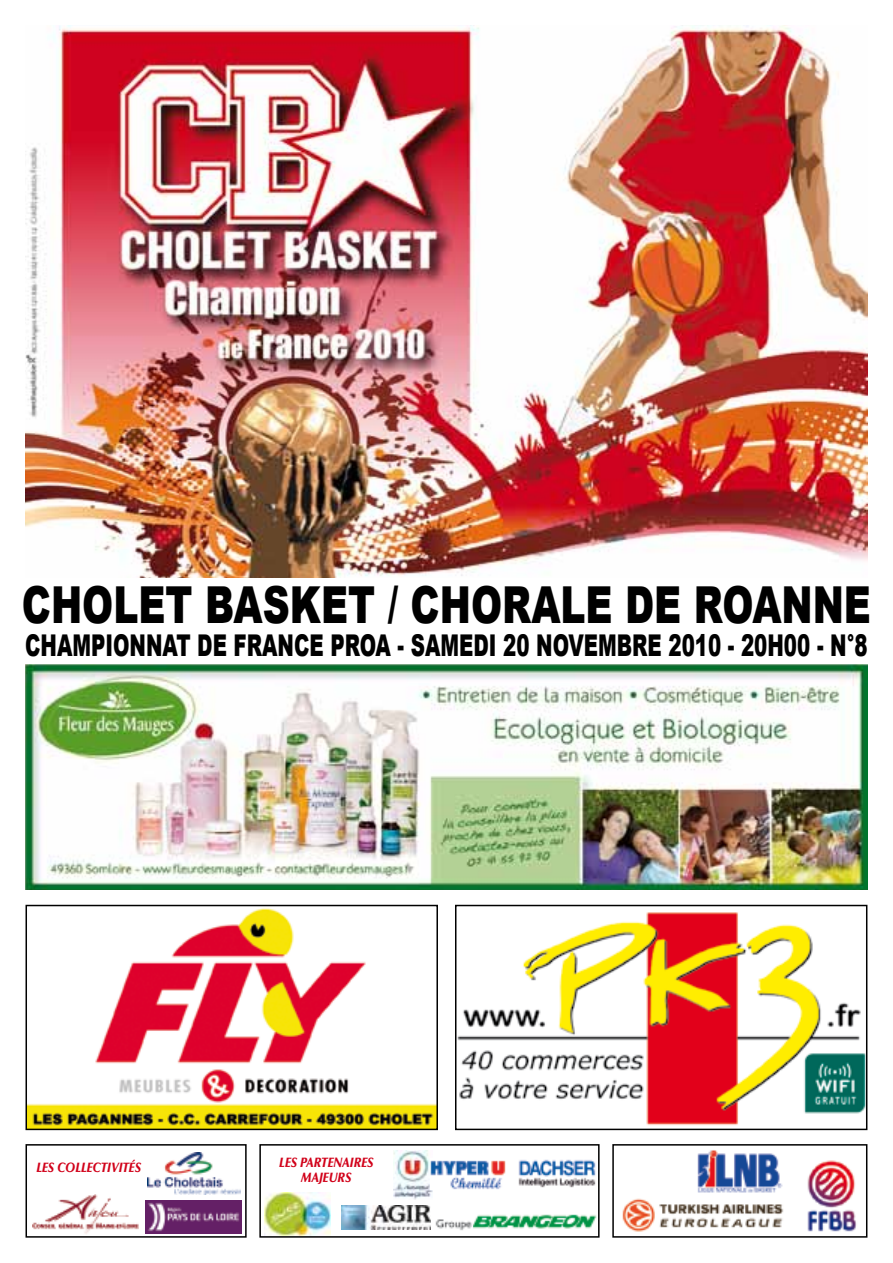
<style>
.page{position:relative;width:893px;height:1263px;background:#fff}
.page>*{position:absolute;margin:0;border:0;box-sizing:border-box;transform-origin:0 0}
.t1{font:900 51px "Arial";color:#000;scale:.73 1}
.t2{font:900 30px "Arial";color:#000;scale:.66 1}
.t3{font:italic 900 13.5px/15px "Optima";color:#d10019;text-align:center;scale:.85 1}
</style>
<div class="page">
<img style="left:26px;top:26px;width:841px;height:552px">
<img style="left:26px;top:664px;width:841px;height:226px">
<img style="left:29px;top:908px;width:406px;height:219px">
<div style="left:26px;top:905px;width:412px;height:225px;border:2px solid #000"></div>
<div style="left:26px;top:1144px;width:221px;height:94px;border:2px solid #000"></div>
<div style="left:259px;top:1144px;width:341px;height:94px;border:2px solid #000"></div>
<div style="left:612px;top:1144px;width:255px;height:94px;border:2px solid #000"></div>
<img style="left:341px;top:1205px;width:89px;height:25px">
<img style="left:518px;top:1159px;width:78px;height:29px">
<img style="left:148px;top:1153px;width:92px;height:42px">
<img style="left:32px;top:1195px;width:107px;height:39px">
<img style="left:146px;top:1201px;width:95px;height:32px">
<img style="left:435px;top:1214px;width:162px;height:17px">
<img style="left:265px;top:1192px;width:65px;height:43px">
<img style="left:623px;top:1198px;width:161px;height:34px">
<img style="left:807px;top:1160px;width:50px;height:72px">
<img style="left:697px;top:1150px;width:85px;height:43px">
<img style="left:393px;top:1150px;width:40px;height:49px">
<img style="left:431px;top:1158px;width:75px;height:32px">
<img style="left:458px;top:912px;width:406px;height:214px">
<div style="left:455px;top:905px;width:412px;height:225px;border:2px solid #000"></div>
<h1 class="t1" style="left:22px;top:568px;width:1165px">CHOLET BASKET / CHORALE DE ROANNE</h1>
<p class="t2" style="left:25px;top:623px;width:1278px">CHAMPIONNAT DE FRANCE PROA - SAMEDI 20 NOVEMBRE 2010 - 20H00 - N°8</p>
<p class="t3" style="left:36px;top:1160px;width:125px">LES COLLECTIVITÉS</p>
<p class="t3" style="left:279px;top:1154px;width:112px">LES PARTENAIRES<br>MAJEURS</p>
</div>
